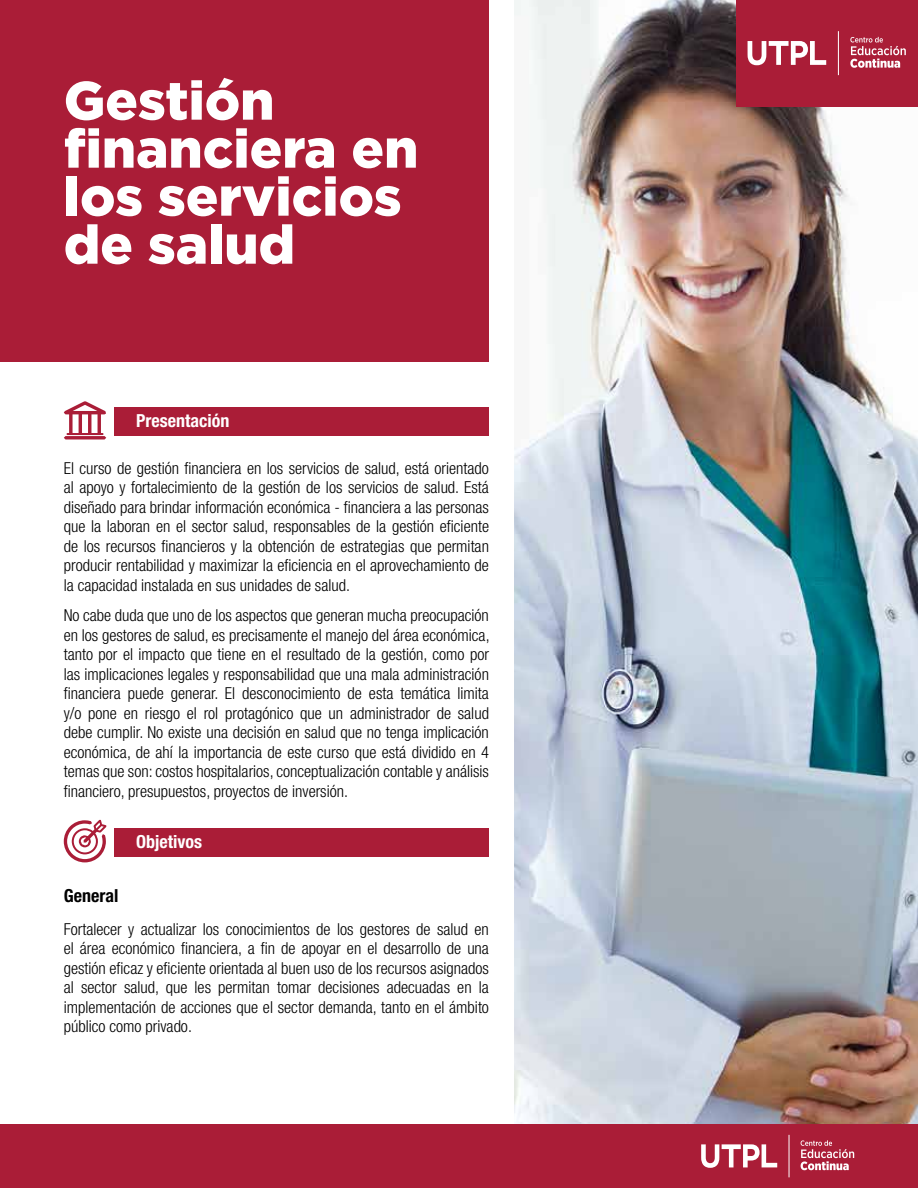
<style>
.page{position:relative;width:918px;height:1188px;background:#fff}
.page>*{position:absolute;margin:0;border:0;box-sizing:border-box;transform-origin:0 0}
.t1{font:900 54px/48px "Gotham";color:#fff}
.t2{font:700 condensed 18px "Helvetica Neue LT Std";color:#fff}
.t3{font:700 condensed 18px "Helvetica Neue LT Std";color:#000}
.t4{font:300 condensed 16.5px/19.5px "Helvetica Neue LT Std";color:#000;text-align:justify}
</style>
<div class="page">
<div style="left:0;top:0;width:489px;height:361px;background:#aa1d37"></div>
<img style="left:514px;top:0;width:404px;height:1124px">
<svg style="left:64px;top:401px;width:42px;height:38px"></svg>
<div style="left:115px;top:408px;width:374px;height:28px;background:#aa1d37"></div>
<svg style="left:64px;top:820px;width:42px;height:42px"></svg>
<div style="left:115px;top:828px;width:374px;height:29px;background:#aa1d37"></div>
<div style="left:736px;top:0;width:182px;height:106px;background:#aa1d37"></div>
<svg style="left:850px;top:37px;width:56px;height:31px"></svg>
<svg style="left:748px;top:41px;width:78px;height:24px"></svg>
<hr style="left:838px;top:31px;width:1px;height:44px;background:#fff">
<div style="left:0;top:1124px;width:918px;height:64px;background:#aa1d37"></div>
<svg style="left:801px;top:1140px;width:53px;height:30px"></svg>
<svg style="left:701px;top:1144px;width:76px;height:24px"></svg>
<hr style="left:789px;top:1135px;width:1px;height:42px;background:#fff">
<h1 class="t1" style="left:64px;top:76px;width:356px">Gestión financiera en los servicios de salud</h1>
<p class="t2" style="left:136px;top:410px;width:95px">Presentación</p>
<p class="t4" style="left:64px;top:458px;width:427px">El curso de gestión financiera en los servicios de salud, está orientado al apoyo y fortalecimiento de la gestión de los servicios de salud. Está diseñado para brindar información económica - financiera a las personas que la laboran en el sector salud, responsables de la gestión eficiente de los recursos financieros y la obtención de estrategias que permitan producir rentabilidad y maximizar la eficiencia en el aprovechamiento de la capacidad instalada en sus unidades de salud.</p>
<p class="t4" style="left:64px;top:605px;width:427px">No cabe duda que uno de los aspectos que generan mucha preocupación en los gestores de salud, es precisamente el manejo del área económica, tanto por el impacto que tiene en el resultado de la gestión, como por las implicaciones legales y responsabilidad que una mala administración financiera puede generar. El desconocimiento de esta temática limita y/o pone en riesgo el rol protagónico que un administrador de salud debe cumplir. No existe una decisión en salud que no tenga implicación económica, de ahí la importancia de este curso que está dividido en 4 temas que son: costos hospitalarios, conceptualización contable y análisis financiero, presupuestos, proyectos de inversión.</p>
<p class="t2" style="left:136px;top:830px;width:67px">Objetivos</p>
<p class="t3" style="left:64px;top:885px;width:56px">General</p>
<p class="t4" style="left:64px;top:919px;width:427px">Fortalecer y actualizar los conocimientos de los gestores de salud en el área económico financiera, a fin de apoyar en el desarrollo de una gestión eficaz y eficiente orientada al buen uso de los recursos asignados al sector salud, que les permitan tomar decisiones adecuadas en la implementación de acciones que el sector demanda, tanto en el ámbito público como privado.</p>
</div>
